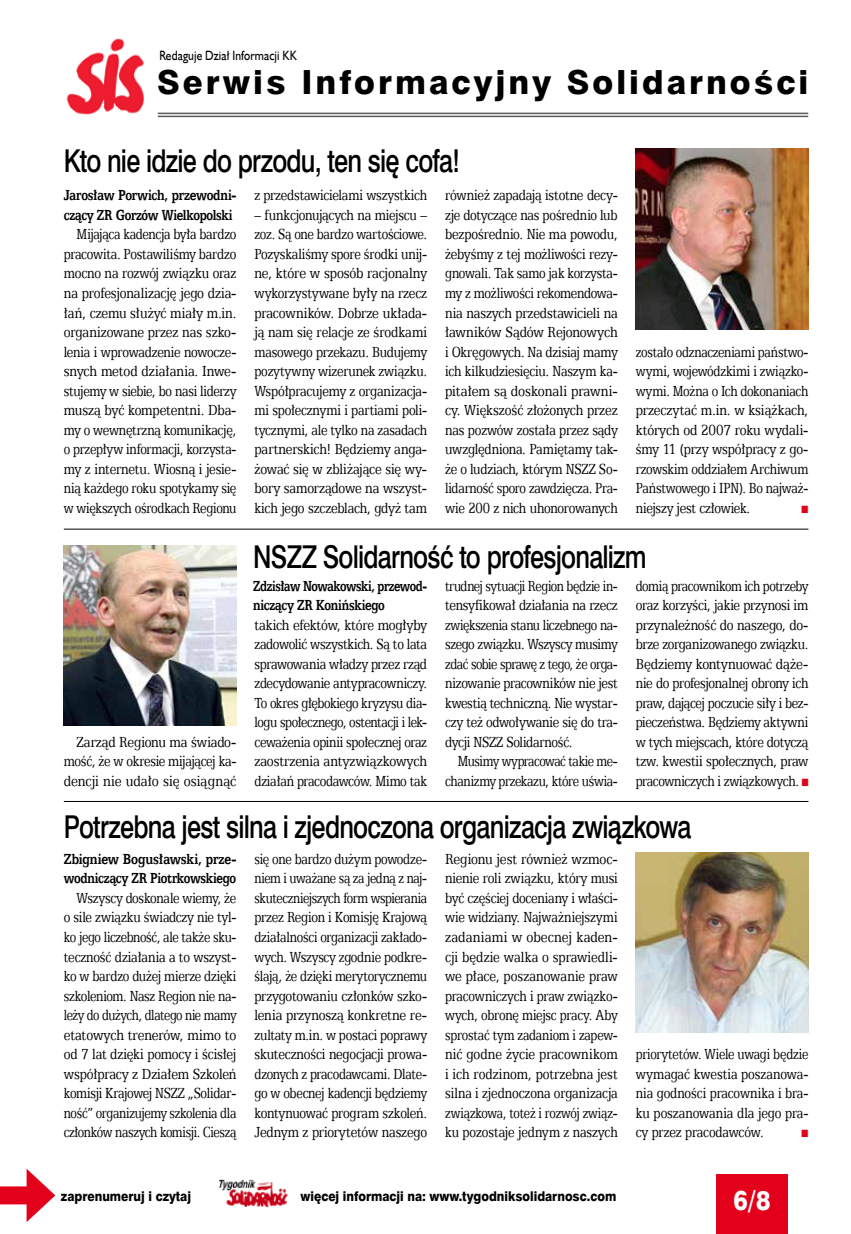
<style>
.page{position:relative;width:851px;height:1234px;background:#fff}
.page>*{position:absolute;margin:0;border:0;box-sizing:border-box;transform-origin:0 0}
.t1{font:33.3px "Swis 721 Hv EU";letter-spacing:.09em;color:#000}
.t2{font:31.5px "Swis 721 Md EU";letter-spacing:-.03em;color:#000;scale:.8 1}
.t3{font:27px "Swis 721 Hv EU";color:#fff;scale:.9 1}
.t4{font:16.5px/19.5px "Egyptian 505 EU";letter-spacing:-.02em;color:#000;text-align:justify;scale:.79 1}
.t5{font:16.5px/19.5px "Egyptian 505 EU";letter-spacing:-.02em;color:#000;text-align:justify;scale:.78 1}
.t6{font:16.5px/19.5px "Egyptian 505 EU";letter-spacing:-.02em;color:#000;text-align:justify;scale:.8 1}
.t7{font:16.5px/19.5px "Egyptian 505 EU";letter-spacing:-.02em;color:#000;text-align:justify;scale:.81 1}
.t8{font:16.5px/19.5px "Egyptian 505 EU";letter-spacing:-.02em;color:#000;text-align:justify;scale:.83 1}
.t9{font:16.5px/19.5px "Egyptian 505 EU";letter-spacing:-.02em;color:#000;text-align:justify;scale:.82 1}
.t10{font:16.5px/19.5px "Egyptian 505 EU";letter-spacing:-.02em;color:#000;text-align:justify;scale:.77 1}
.t11{font:700 16.5px/19.5px "Egyptian 505 EU";letter-spacing:-.025em;color:#000;scale:.81 1}
.t12{font:700 16.5px/19.5px "Egyptian 505 EU";letter-spacing:-.025em;color:#000;scale:.83 1}
.t13{font:700 16.5px/19.5px "Egyptian 505 EU";letter-spacing:-.025em;color:#000;scale:.77 1}
.t14{font:13.5px "Swis 721 Hv EU";color:#000;scale:.9 1}
.t15{font:13.5px "Humanst 521 EU";letter-spacing:.015em;color:#000;scale:.85 1}
.t16{font:10.5px "Zapf Dingbats ITC";color:#e2001a;scale:.85 1}
.s1{color:#e2001a}
</style>
<div class="page">
<div style="left:716px;top:1174px;width:72px;height:59px;background:#e2001a"></div>
<img style="left:219px;top:1179px;width:69px;height:27px">
<div style="left:0;top:1186px;width:38px;height:18px;background:#e2001a"></div>
<svg style="left:27px;top:1169px;width:28px;height:52px"></svg>
<img style="left:66px;top:38px;width:78px;height:77px">
<hr style="left:158px;top:113px;width:650px;height:1px;background:#58585a">
<hr style="left:158px;top:116px;width:650px;height:1px;background:#58585a">
<img style="left:635px;top:149px;width:173px;height:180px">
<img style="left:635px;top:852px;width:173px;height:180px">
<img style="left:64px;top:545px;width:172px;height:180px">
<hr style="left:64px;top:528px;width:744px;height:1px;background:#000">
<hr style="left:64px;top:801px;width:744px;height:1px;background:#000">
<p class="t15" style="left:159px;top:47px;width:163px">Redaguje Dział Informacji KK</p>
<h1 class="t1" style="left:157px;top:62px;width:652px">Serwis Informacyjny Solidarności</h1>
<h2 class="t2" style="left:64px;top:141px;width:497px">Kto nie idzie do przodu, ten się cofa!</h2>
<p class="t11" style="left:64px;top:185px;width:214px">Jarosław Porwich, przewodni&shy;czący ZR Gorzów Wielkopolski</p>
<p class="t4" style="left:64px;top:224px;width:220px;text-indent:13px">Mijająca kadencja była bardzo pracowita. Postawiliśmy bardzo mocno na rozwój związku oraz na profesjonalizację jego dzia&shy;łań, czemu służyć miały m.in. organizowane przez nas szko&shy;lenia i wprowadzenie nowocze&shy;snych metod działania. Inwe&shy;stujemy w siebie, bo nasi liderzy muszą być kompetentni. Dba&shy;my o wewnętrzną komunikację, o przepływ informacji, korzysta&shy;my z internetu. Wiosną i jesie&shy;nią każdego roku spotykamy się w większych ośrodkach Regionu</p>
<p class="t6" style="left:254px;top:185px;width:217px">z przedstawicielami wszystkich</p>
<p class="t6" style="left:254px;top:205px;width:217px">– funkcjonujących na miejscu – zoz. Są one bardzo wartościowe.<br>Pozyskaliśmy spore środki unij&shy;ne, które w sposób racjonalny wykorzystywane były na rzecz pracowników. Dobrze układa&shy;ją nam się relacje ze środkami masowego przekazu. Budujemy pozytywny wizerunek związku.<br>Współpracujemy z organizacja&shy;mi społecznymi i partiami poli&shy;tycznymi, ale tylko na zasadach partnerskich! Będziemy anga&shy;żować się w zbliżające się wy&shy;bory samorządowe na wszyst&shy;kich jego szczeblach, gdyż tam</p>
<p class="t7" style="left:445px;top:185px;width:215px">również zapadają istotne decy&shy;zje dotyczące nas pośrednio lub bezpośrednio. Nie ma powodu, żebyśmy z tej możliwości rezy&shy;gnowali. Tak samo jak korzysta&shy;my z możliwości rekomendowa&shy;nia naszych przedstawicieli na ławników Sądów Rejonowych i Okręgowych. Na dzisiaj mamy ich kilkudziesięciu. Naszym ka&shy;pitałem są doskonali prawni&shy;cy. Większość złożonych przez nas pozwów została przez sądy uwzględniona. Pamiętamy tak&shy;że o ludziach, którym NSZZ So&shy;lidarność sporo zawdzięcza. Pra&shy;wie 200 z nich uhonorowanych</p>
<p class="t5" style="left:635px;top:341px;width:223px">zostało odznaczeniami państwo&shy;wymi, wojewódzkimi i związko&shy;wymi. Można o Ich dokonaniach przeczytać m.in. w książkach, których od 2007 roku wydali&shy;śmy 11 (przy współpracy z go&shy;rzowskim oddziałem Archiwum Państwowego i IPN). Bo najważ&shy;niejszy jest człowiek.</p>
<p class="t16" style="left:801px;top:504px;width:9px">■</p>
<h2 class="t2" style="left:253px;top:537px;width:493px">NSZZ Solidarność to profesjonalizm</h2>
<p class="t13" style="left:253px;top:575px;width:227px">Zdzisław Nowakowski, przewod&shy;niczący ZR Konińskiego</p>
<p class="t5" style="left:635px;top:575px;width:223px">domią pracownikom ich potrzeby oraz korzyści, jakie przynosi im przynależność do naszego, do&shy;brze zorganizowanego związku.<br>Będziemy kontynuować dąże&shy;nie do profesjonalnej obrony ich praw, dającej poczucie siły i bez&shy;pieczeństwa. Będziemy aktywni w tych miejscach, które dotyczą tzw. kwestii społecznych, praw pracowniczych i związkowych. <span class="s1">■</span></p>
<h2 class="t2" style="left:64px;top:806px;width:785px">Potrzebna jest silna i zjednoczona organizacja związkowa</h2>
<p class="t12" style="left:64px;top:848px;width:209px">Zbigniew Bogusławski, prze&shy;wodniczący ZR Piotrkowskiego</p>
<p class="t4" style="left:64px;top:887px;width:220px;text-indent:13px">Wszyscy doskonale wiemy, że o sile związku świadczy nie tyl&shy;ko jego liczebność, ale także sku&shy;teczność działania a to wszyst&shy;ko w bardzo dużej mierze dzięki szkoleniom. Nasz Region nie na&shy;leży do dużych, dlatego nie mamy etatowych trenerów, mimo to od 7 lat dzięki pomocy i ścisłej współpracy z Działem Szkoleń komisji Krajowej NSZZ „Solidar&shy;ność” organizujemy szkolenia dla członków naszych komisji. Cieszą</p>
<p class="t10" style="left:445px;top:575px;width:226px">trudnej sytuacji Region będzie in&shy;tensyfikował działania na rzecz zwiększenia stanu liczebnego na&shy;szego związku. Wszyscy musimy zdać sobie sprawę z tego, że orga&shy;nizowanie pracowników nie jest kwestią techniczną. Nie wystar&shy;czy też odwoływanie się do tra&shy;dycji NSZZ Solidarność.</p>
<p class="t10" style="left:445px;top:751px;width:226px;text-align:right">Musimy wypracować takie me&shy;chanizmy przekazu, które uświa-</p>
<p class="t9" style="left:254px;top:614px;width:212px">takich efektów, które mogłyby zadowolić wszystkich. Są to lata sprawowania władzy przez rząd zdecydowanie antypracowniczy.<br>To okres głębokiego kryzysu dia&shy;logu społecznego, ostentacji i lek&shy;ceważenia opinii społecznej oraz zaostrzenia antyzwiązkowych działań pracodawców. Mimo tak</p>
<p class="t9" style="left:64px;top:731px;width:212px;text-indent:13px">Zarząd Regionu ma świado&shy;mość, że w okresie mijającej ka&shy;dencji nie udało się osiągnąć</p>
<p class="t4" style="left:254px;top:848px;width:220px">się one bardzo dużym powodze&shy;niem i uważane są za jedną z naj&shy;skuteczniejszych form wspierania przez Region i Komisję Krajową działalności organizacji zakłado&shy;wych. Wszyscy zgodnie podkre&shy;ślają, że dzięki merytorycznemu przygotowaniu członków szko&shy;lenia przynoszą konkretne re&shy;zultaty m.in. w postaci poprawy skuteczności negocjacji prowa&shy;dzonych z pracodawcami. Dlate&shy;go w obecnej kadencji będziemy kontynuować program szkoleń.<br>Jednym z priorytetów naszego</p>
<p class="t8" style="left:445px;top:848px;width:209px">Regionu jest również wzmoc&shy;nienie roli związku, który musi być częściej doceniany i właści&shy;wie widziany. Najważniejszymi zadaniami w obecnej kaden&shy;cji będzie walka o sprawiedli&shy;we płace, poszanowanie praw pracowniczych i praw związko&shy;wych, obronę miejsc pracy. Aby sprostać tym zadaniom i zapew&shy;nić godne życie pracownikom i ich rodzinom, potrzebna jest silna i zjednoczona organizacja związkowa, toteż i rozwój związ&shy;ku pozostaje jednym z naszych</p>
<p class="t5" style="left:635px;top:1043px;width:223px">priorytetów. Wiele uwagi będzie wymagać kwestia poszanowa&shy;nia godności pracownika i bra&shy;ku poszanowania dla jego pra&shy;cy przez pracodawców.</p>
<p class="t16" style="left:801px;top:1128px;width:9px">■</p>
<p class="t14" style="left:61px;top:1187px;width:146px">zaprenumeruj i czytaj</p>
<p class="t14" style="left:300px;top:1187px;width:352px">więcej informacji na: www.tygodniksolidarnosc.com</p>
<h3 class="t3" style="left:733px;top:1183px;width:42px">6/8</h3>
</div>
